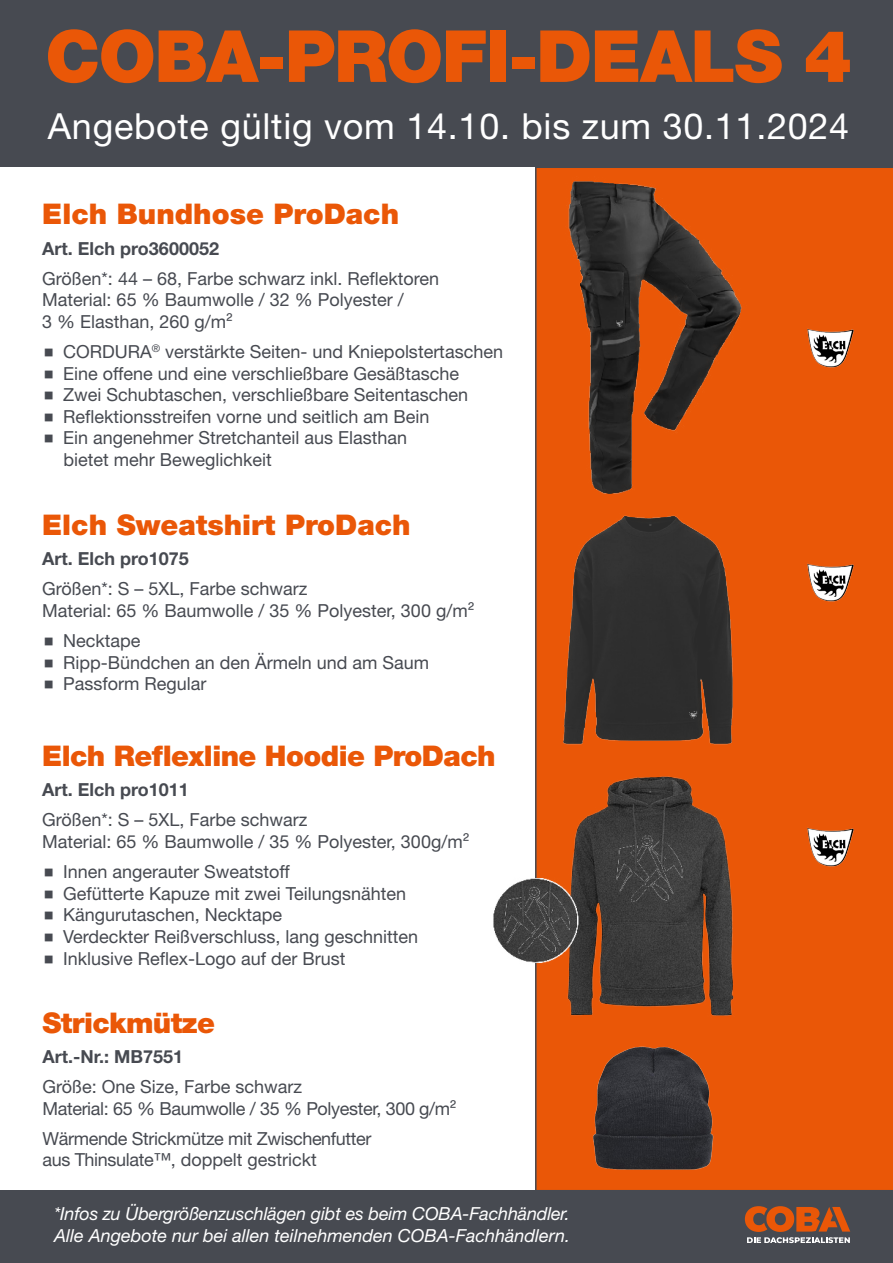
<style>
.page{position:relative;width:893px;height:1263px;background:#fff}
.page>*{position:absolute;margin:0;border:0;box-sizing:border-box;transform-origin:0 0}
.t1{font:900 72px "Helvetica Neue LT Pro";letter-spacing:-.02em;color:#ea5707}
.t2{font:36px "Helvetica Neue LT Pro";letter-spacing:.02em;color:#fff}
.t3{font:900 28.5px "Helvetica Neue LT Pro";color:#ea5707}
.t4{font:900 28.5px "Helvetica Neue LT Pro";letter-spacing:-.02em;color:#ea5707}
.t5{font:18px/21.6px "Helvetica Neue LT Pro";color:#474a51}
.t6{font:18px/21.6px "Helvetica Neue LT Pro";letter-spacing:-.02em;color:#474a51}
.t7{font:italic 18px/21.6px "Helvetica Neue LT Pro";letter-spacing:-.005em;color:#fff}
.t8{font:700 18px "Helvetica Neue LT Pro";color:#474a51}
</style>
<div class="page">
<div style="left:535px;top:167px;width:358px;height:1024px;background:#ea5707"></div>
<div style="left:0;top:0;width:893px;height:167px;background:#474a51"></div>
<div style="left:0;top:1191px;width:893px;height:72px;background:#474a51"></div>
<svg style="left:745px;top:1206px;width:105px;height:37px"></svg>
<img style="left:559px;top:176px;width:188px;height:318px">
<img style="left:560px;top:514px;width:180px;height:232px">
<img style="left:493px;top:766px;width:251px;height:259px">
<img style="left:590px;top:1042px;width:124px;height:131px">
<img style="left:807px;top:328px;width:47px;height:40px">
<img style="left:807px;top:562px;width:47px;height:40px">
<img style="left:807px;top:826px;width:47px;height:40px">
<h1 class="t1" style="left:45px;top:13px;width:808px">COBA-PROFI-DEALS 4</h1>
<h2 class="t2" style="left:48px;top:104px;width:803px">Angebote gültig vom 14.10. bis zum 30.11.2024</h2>
<h3 class="t3" style="left:42px;top:197px;width:358px">Elch Bundhose ProDach</h3>
<p class="t8" style="left:42px;top:237px;width:178px">Art. Elch pro3600052</p>
<p class="t5" style="left:42px;top:267px;width:398px">Größen*: 44 – 68, Farbe schwarz inkl. Reflektoren<br>Material: 65 % Baumwolle / 32 % Polyester /<br>3 % Elasthan, 260 g/m²</p>
<p class="t5" style="left:63px;top:340px;width:441px">CORDURA<sup>®</sup> verstärkte Seiten- und Kniepolstertaschen Eine offene und eine verschließbare Gesäßtasche<br>Zwei Schubtaschen, verschließbare Seitentaschen Reflektionsstreifen vorne und seitlich am Bein<br>Ein angenehmer Stretchanteil aus Elasthan<br>bietet mehr Beweglichkeit</p>
<h3 class="t3" style="left:42px;top:508px;width:370px">Elch Sweatshirt ProDach</h3>
<p class="t8" style="left:42px;top:548px;width:148px">Art. Elch pro1075</p>
<p class="t5" style="left:42px;top:578px;width:434px">Größen*: S – 5XL, Farbe schwarz<br>Material: 65 % Baumwolle / 35 % Polyester, 300 g/m²</p>
<p class="t5" style="left:63px;top:629px;width:368px">Necktape<br>Ripp-Bündchen an den Ärmeln und am Saum<br>Passform Regular</p>
<h3 class="t4" style="left:42px;top:739px;width:455px">Elch Reflexline Hoodie ProDach</h3>
<p class="t8" style="left:42px;top:779px;width:148px">Art. Elch pro1011</p>
<p class="t5" style="left:42px;top:809px;width:429px">Größen*: S – 5XL, Farbe schwarz<br>Material: 65 % Baumwolle / 35 % Polyester, 300g/m²</p>
<p class="t5" style="left:63px;top:860px;width:357px">Innen angerauter Sweatstoff<br>Gefütterte Kapuze mit zwei Teilungsnähten Kängurutaschen, Necktape<br>Verdeckter Reißverschluss, lang geschnitten Inklusive Reflex-Logo auf der Brust</p>
<h3 class="t4" style="left:42px;top:1005px;width:174px">Strickmütze</h3>
<p class="t8" style="left:42px;top:1045px;width:142px">Art.-Nr.: MB7551</p>
<p class="t6" style="left:42px;top:1075px;width:416px">Größe: One Size, Farbe schwarz<br>Material: 65 % Baumwolle / 35 % Polyester, 300 g/m²</p>
<p class="t6" style="left:42px;top:1127px;width:331px">Wärmende Strickmütze mit Zwischenfutter aus Thinsulate™, doppelt gestrickt</p>
<p class="t7" style="left:54px;top:1203px;width:518px">*Infos zu Übergrößenzuschlägen gibt es beim COBA-Fachhändler.<br>Alle Angebote nur bei allen teilnehmenden COBA-Fachhändlern.</p>
</div>
